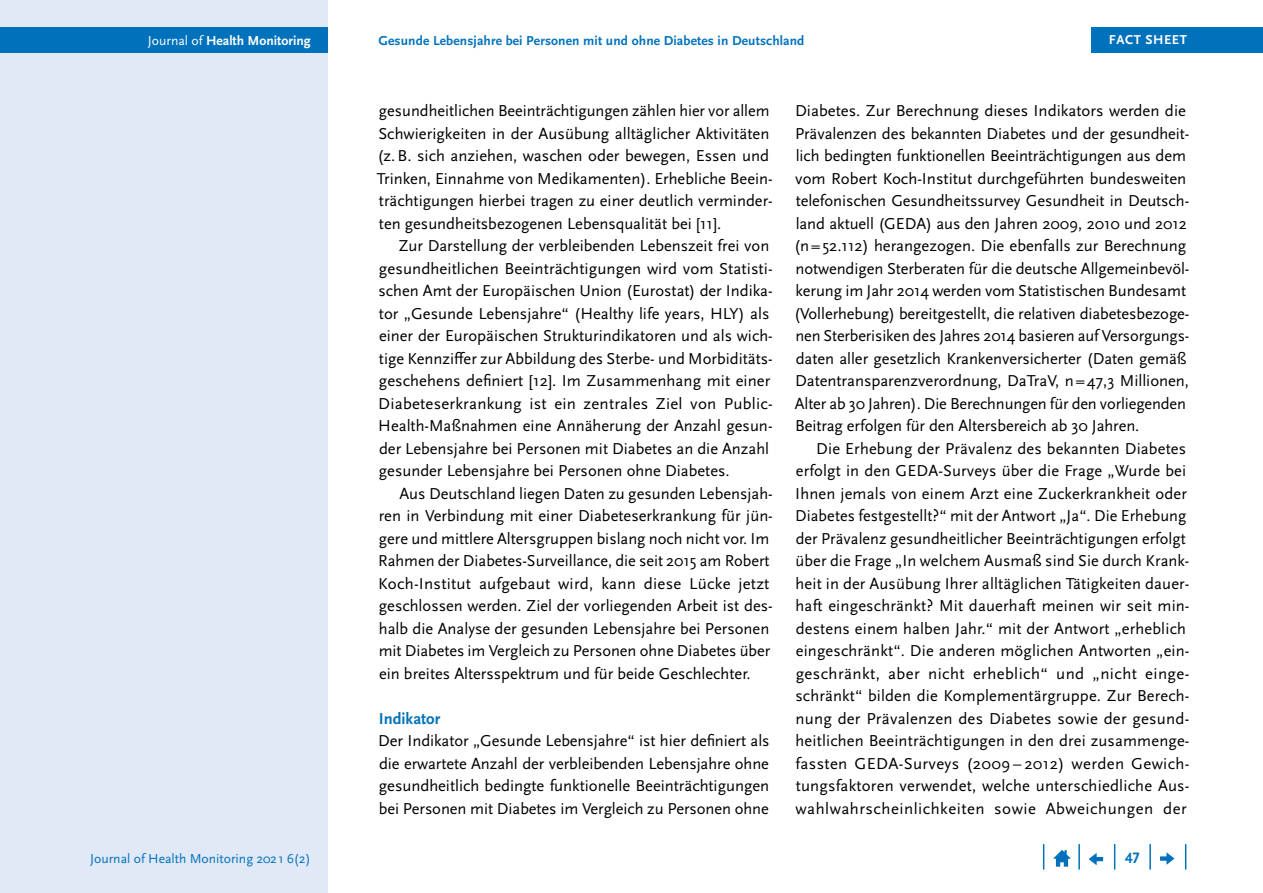
<style>
.page{position:relative;width:1263px;height:893px;background:#fff}
.page>*{position:absolute;margin:0;border:0;box-sizing:border-box;transform-origin:0 0}
.Copy_Einzug{font:16.5px/22.5px "Scala Sans Pro";color:#000}
.Copy{font:16.5px/22.5px "Scala Sans Pro";letter-spacing:-.005em;color:#000;text-align:justify}
.t1{font:700 16.5px "Scala Sans Pro";color:#0072bc}
.t2{font:700 15.75px "Scala Sans Pro";color:#0072bc}
.t3{font:13.65px "Scala Sans Pro";color:#0072bc}
.t4{font:700 13.65px "Scala Sans Pro";color:#fff}
.t5{font:700 13.5px "Scala Sans Pro";letter-spacing:.01em;color:#0072bc}
.t6{font:700 13.5px "Scala Sans Pro";letter-spacing:.04em;color:#fff}
.s1{font-weight:400}
</style>
<div class="page">
<div style="left:0;top:0;width:327px;height:893px;background:#e1e8f6"></div>
<div style="left:0;top:28px;width:327px;height:25px;background:#0072bc"></div>
<svg style="left:1185px;top:844px;width:1px;height:26px"></svg>
<hr style="left:1149px;top:844px;width:2px;height:26px;background:#0072bc">
<svg style="left:1114px;top:844px;width:1px;height:26px"></svg>
<hr style="left:1078px;top:844px;width:2px;height:26px;background:#0072bc">
<svg style="left:1043px;top:844px;width:1px;height:26px"></svg>
<svg style="left:1053px;top:850px;width:18px;height:17px"></svg>
<svg style="left:1089px;top:853px;width:14px;height:12px"></svg>
<svg style="left:1160px;top:852px;width:14px;height:13px"></svg>
<div style="left:1091px;top:28px;width:172px;height:25px;background:#0072bc"></div>
<p class="t4" style="left:148px;top:33px;width:164px"><span class="s1">Journal of</span> Health Monitoring</p>
<p class="t5" style="left:378px;top:33px;width:427px">Gesunde Lebensjahre bei Personen mit und ohne Diabetes in Deutschland</p>
<p class="t6" style="left:1109px;top:32px;width:80px">FACT SHEET</p>
<p class="Copy_Einzug" style="left:377px;top:99px;width:397px">gesundheitlichen Beeinträchtigungen zählen hier vor allem Schwierigkeiten in der Ausübung alltäglicher Aktivitäten (z.B. sich anziehen, waschen oder bewegen, Essen und Trinken, Einnahme von Medikamenten). Erhebliche Beein&shy;trächtigungen hierbei tragen zu einer deutlich verminder&shy;ten gesundheitsbezogenen Lebensqualität bei [11].</p>
<p class="Copy_Einzug" style="left:378px;top:234px;width:396px;text-indent:20px">Zur Darstellung der verbleibenden Lebenszeit frei von gesundheitlichen Beeinträchtigungen wird vom Statisti&shy;schen Amt der Europäischen Union (Eurostat) der Indika&shy;tor „Gesunde Lebensjahre“ (Healthy life years, HLY) als einer der Europäischen Strukturindikatoren und als wich&shy;tige Kennziffer zur Abbildung des Sterbe- und Morbiditäts&shy;geschehens definiert [12]. Im Zusammenhang mit einer Diabeteserkrankung ist ein zentrales Ziel von Public-Health-Maßnahmen eine Annäherung der Anzahl gesun&shy;der Lebensjahre bei Personen mit Diabetes an die Anzahl gesunder Lebensjahre bei Personen ohne Diabetes.</p>
<p class="Copy_Einzug" style="left:378px;top:482px;width:396px;text-indent:21px">Aus Deutschland liegen Daten zu gesunden Lebensjah&shy;ren in Verbindung mit einer Diabeteserkrankung für jün&shy;gere und mittlere Altersgruppen bislang noch nicht vor. Im Rahmen der Diabetes-Surveillance, die seit 2015 am Robert Koch-Institut aufgebaut wird, kann diese Lücke jetzt geschlossen werden. Ziel der vorliegenden Arbeit ist des&shy;halb die Analyse der gesunden Lebensjahre bei Personen mit Diabetes im Vergleich zu Personen ohne Diabetes über ein breites Altersspektrum und für beide Geschlechter.</p>
<h2 class="t1" style="left:379px;top:708px;width:63px">Indikator</h2>
<p class="Copy" style="left:378px;top:729px;width:393px">Der Indikator „Gesunde Lebensjahre“ ist hier definiert als die erwartete Anzahl der verbleibenden Lebensjahre ohne gesundheitlich bedingte funktionelle Beeinträchtigungen bei Personen mit Diabetes im Vergleich zu Personen ohne</p>
<p class="Copy" style="left:794px;top:99px;width:397px;text-align:left">Diabetes. Zur Berechnung dieses Indikators werden die Prävalenzen des bekannten Diabetes und der gesundheit&shy;lich bedingten funktionellen Beeinträchtigungen aus dem vom Robert Koch-Institut durchgeführten bundesweiten telefonischen Gesundheitssurvey Gesundheit in Deutsch&shy;land aktuell (GEDA) aus den Jahren 2009, 2010 und 2012 (n=52.112) herangezogen. Die ebenfalls zur Berechnung notwendigen Sterberaten für die deutsche Allgemeinbevöl&shy;kerung im Jahr 2014 werden vom Statistischen Bundesamt (Vollerhebung) bereitgestellt, die relativen diabetesbezoge&shy;nen Sterberisiken des Jahres 2014 basieren auf Versorgungs&shy;daten aller gesetzlich Krankenversicherter (Daten gemäß Datentransparenzverordnung, DaTraV, n=47,3 Millionen, Alter ab 30 Jahren). Die Berechnungen für den vorliegenden Beitrag erfolgen für den Altersbereich ab 30 Jahren.</p>
<p class="Copy_Einzug" style="left:795px;top:437px;width:396px;text-indent:21px">Die Erhebung der Prävalenz des bekannten Diabetes erfolgt in den GEDA-Surveys über die Frage „Wurde bei Ihnen jemals von einem Arzt eine Zuckerkrankheit oder Diabetes festgestellt?“ mit der Antwort „Ja“. Die Erhebung der Prävalenz gesundheitlicher Beeinträchtigungen erfolgt über die Frage „In welchem Ausmaß sind Sie durch Krank&shy;heit in der Ausübung Ihrer alltäglichen Tätigkeiten dauer&shy;haft eingeschränkt? Mit dauerhaft meinen wir seit min&shy;destens einem halben Jahr.“ mit der Antwort „erheblich eingeschränkt“. Die anderen möglichen Antworten „ein&shy;geschränkt, aber nicht erheblich“ und „nicht einge&shy;schränkt“ bilden die Komplementärgruppe. Zur Berech&shy;nung der Prävalenzen des Diabetes sowie der gesund&shy;heitlichen Beeinträchtigungen in den drei zusammenge&shy;fassten GEDA-Surveys (2009 – 2012) werden Gewich&shy;tungsfaktoren verwendet, welche unterschiedliche Aus&shy;wahlwahrscheinlichkeiten sowie Abweichungen der</p>
<p class="t3" style="left:90px;top:850px;width:222px">Journal of Health Monitoring 2021 6(2)</p>
<p class="t2" style="left:1125px;top:849px;width:16px">47</p>
</div>
